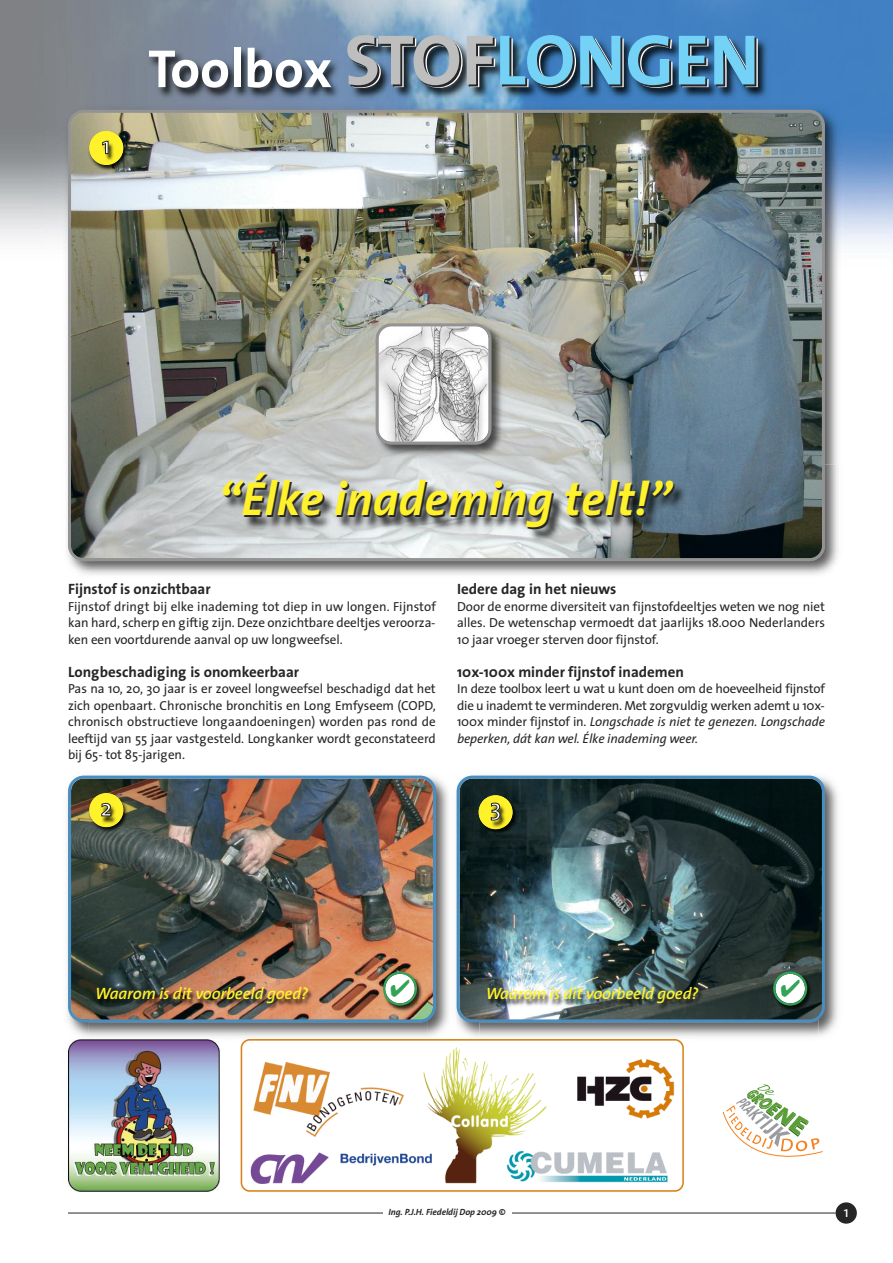
<style>
.page{position:relative;width:893px;height:1263px;background:#fff}
.page>*{position:absolute;margin:0;border:0;box-sizing:border-box;transform-origin:0 0}
.t1{font:700 54px "Thesis Sans";color:#fff}
.t2{font:italic 700 48px "Thesis Sans";color:#fff12a}
.t3{font:600 24px "Thesis Sans";color:#fff}
.t4{font:italic 600 16.5px "Thesis Sans";letter-spacing:-.005em;color:#fff12a}
.t5{font:700 15px "Thesis Sans";color:#272627}
.t6{font:15px "Thesis Sans";color:#fff}
.t7{font:13.2px/16.5px "Thesis Sans";letter-spacing:-.005em;color:#272627;text-align:justify}
.t8{font:italic 700 9px "Thesis Sans";letter-spacing:-.005em;color:#272627}
.s1{font-size:72px;color:#bebebe}
.s2{font-size:72px;color:#73d2f5}
.s3{font-style:italic}
</style>
<div class="page">
<div style="left:836px;top:1202px;width:21px;height:22px;background:#272627;border-radius:50%"></div>
<hr style="left:68px;top:1213px;width:768px;height:1px;background:#272627">
<div style="left:383px;top:1209px;width:128px;height:38px;background:#fff"></div>
<svg style="left:0;top:0;width:893px;height:246px;background:#80a1c5"></svg>
<img style="left:0;top:12px;width:845px;height:144px">
<img style="left:61px;top:103px;width:783px;height:361px">
<img style="left:68px;top:110px;width:757px;height:354px">
<img style="left:369px;top:317px;width:141px;height:147px">
<svg style="left:376px;top:323px;width:115px;height:122px"></svg>
<img style="left:67px;top:464px;width:771px;height:111px">
<img style="left:68px;top:464px;width:757px;height:97px">
<img style="left:71px;top:545px;width:751px;height:13px">
<img style="left:67px;top:775px;width:771px;height:262px">
<img style="left:68px;top:776px;width:368px;height:246px">
<img style="left:457px;top:776px;width:368px;height:246px">
<img style="left:62px;top:1039px;width:158px;height:153px">
<img style="left:240px;top:1039px;width:444px;height:153px">
<svg style="left:723px;top:1084px;width:100px;height:73px"></svg>
<img style="left:89px;top:978px;width:339px;height:59px">
<img style="left:89px;top:1017px;width:339px;height:5px">
<img style="left:479px;top:1022px;width:339px;height:15px">
<img style="left:479px;top:1017px;width:339px;height:5px">
<img style="left:479px;top:978px;width:337px;height:41px">
<img style="left:73px;top:123px;width:72px;height:56px">
<img style="left:84px;top:125px;width:51px;height:51px">
<img style="left:377px;top:966px;width:51px;height:12px">
<img style="left:377px;top:978px;width:51px;height:39px">
<img style="left:768px;top:966px;width:51px;height:49px">
<img style="left:768px;top:978px;width:50px;height:39px">
<img style="left:74px;top:785px;width:71px;height:56px">
<img style="left:84px;top:788px;width:51px;height:51px">
<img style="left:473px;top:840px;width:51px;height:1px">
<img style="left:464px;top:785px;width:70px;height:55px">
<img style="left:473px;top:790px;width:51px;height:50px">
<img style="left:479px;top:795px;width:34px;height:34px">
<svg style="left:383px;top:971px;width:34px;height:34px"></svg>
<svg style="left:773px;top:971px;width:34px;height:34px"></svg>
<h3 class="t3" style="left:102px;top:136px;width:10px">1</h3>
<h1 class="t1" style="left:148px;top:48px;width:613px">Toolbox <span class="s1">STOF</span><span class="s2">LONGEN</span></h1>
<h2 class="t2" style="left:218px;top:480px;width:455px">“Élke inademing telt!”</h2>
<p class="t5" style="left:68px;top:583px;width:144px">Fijnstof is onzichtbaar</p>
<p class="t7" style="left:68px;top:599px;width:369px">Fijnstof dringt bij elke inademing tot diep in uw longen. Fijnstof kan hard, scherp en giftig zijn. Deze onzichtbare deeltjes veroorza&shy;ken een voortdurende aanval op uw longweefsel.</p>
<p class="t5" style="left:68px;top:666px;width:233px">Longbeschadiging is onomkeerbaar</p>
<p class="t7" style="left:68px;top:682px;width:369px">Pas na 10, 20, 30 jaar is er zoveel longweefsel beschadigd dat het zich openbaart. Chronische bronchitis en Long Emfyseem (COPD, chronisch obstructieve longaandoeningen) worden pas rond de leeftijd van 55 jaar vastgesteld. Longkanker wordt geconstateerd bij 65- tot 85-jarigen.</p>
<p class="t5" style="left:457px;top:583px;width:161px">Iedere dag in het nieuws</p>
<p class="t7" style="left:457px;top:599px;width:369px">Door de enorme diversiteit van fijnstofdeeltjes weten we nog niet alles. De wetenschap vermoedt dat jaarlijks 18.000 Nederlanders 10 jaar vroeger sterven door fijnstof.</p>
<p class="t5" style="left:457px;top:666px;width:228px">10x-100x minder fijnstof inademen</p>
<p class="t7" style="left:457px;top:682px;width:369px">In deze toolbox leert u wat u kunt doen om de hoeveelheid fijnstof die u inademt te verminderen. Met zorgvuldig werken ademt u 10x-100x minder fijnstof in. <span class="s3">Longschade is niet te genezen. Longschade beperken, dát kan wel. Élke inademing weer.</span></p>
<h3 class="t3" style="left:100px;top:798px;width:13px">2</h3>
<h3 class="t3" style="left:490px;top:798px;width:13px">3</h3>
<p class="t4" style="left:95px;top:987px;width:214px">Waarom is dit voorbeeld goed?</p>
<p class="t4" style="left:486px;top:987px;width:214px">Waarom is dit voorbeeld goed?</p>
<p class="t8" style="left:389px;top:1209px;width:118px">Ing. P.J.H. Fiedeldij Dop 2009 ©</p>
<p class="t6" style="left:844px;top:1206px;width:7px">1</p>
</div>
